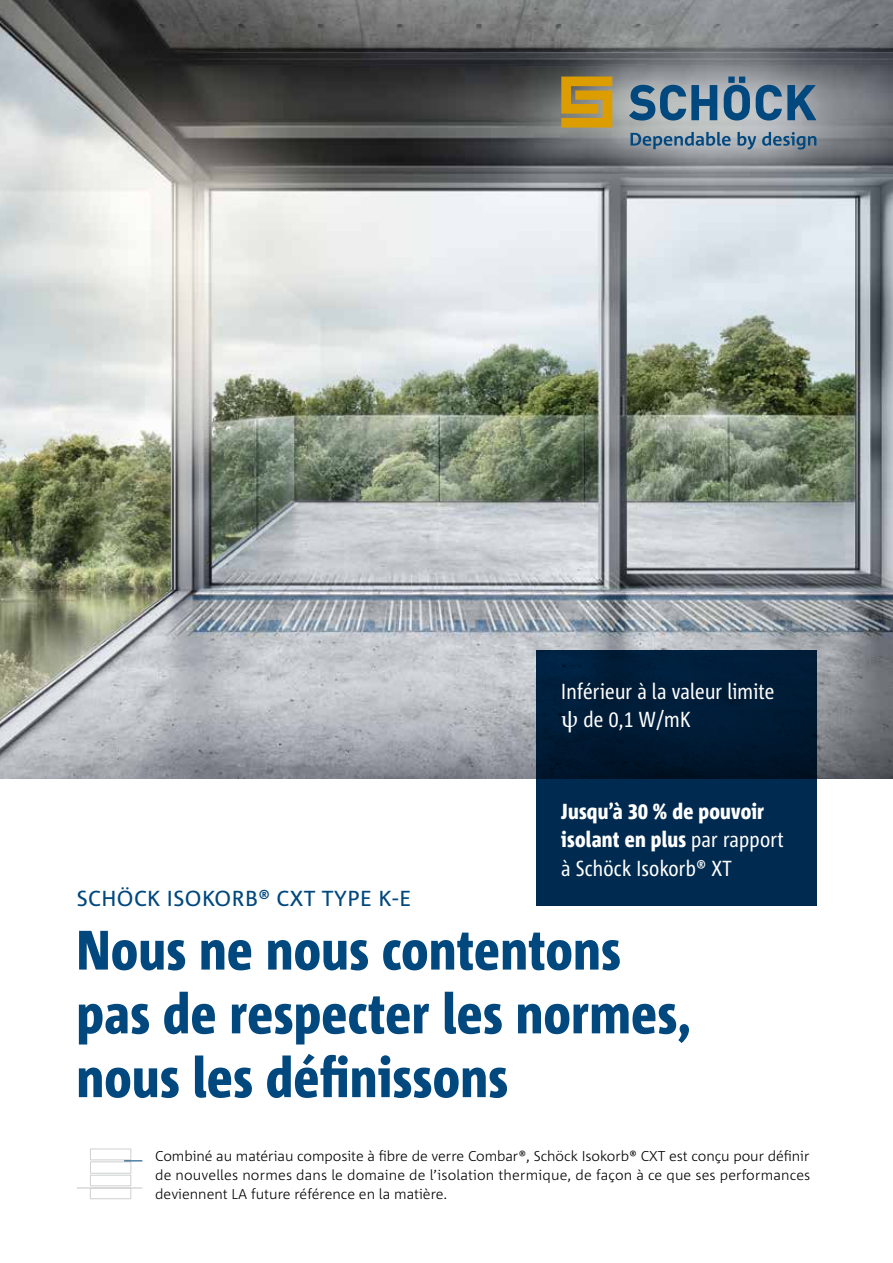
<style>
.page{position:relative;width:893px;height:1263px;background:#fff}
.page>*{position:absolute;margin:0;border:0;box-sizing:border-box;transform-origin:0 0}
.t1{font:800 condensed 55.5px/63.8px "Corpid Schoeck";letter-spacing:.01em;color:#00487e}
.t2{font:800 condensed 21.75px/28.5px "Corpid Schoeck";letter-spacing:.01em;color:#fff}
.t3{font:condensed 21.75px/28.5px "Corpid Schoeck";letter-spacing:.01em;color:#fff}
.t4{font:21.75px "Corpid Schoeck";letter-spacing:.02em;color:#00487e}
.t5{font:300 14.25px/19.2px "Corpid Schoeck";color:#000;text-align:justify}
.s1{font-weight:400}
</style>
<div class="page">
<hr style="left:77px;top:1187px;width:65px;height:1px;background:#cfd0d0">
<svg style="left:89px;top:1148px;width:53px;height:51px"></svg>
<img style="left:0;top:0;width:893px;height:778px">
<svg style="left:536px;top:651px;width:280px;height:255px;background:#002241"></svg>
<svg style="left:629px;top:77px;width:187px;height:44px;background:#66859d"></svg>
<svg style="left:561px;top:77px;width:51px;height:51px;background:#c6971f"></svg>
<svg style="left:630px;top:132px;width:101px;height:17px;background:#758ea1"></svg>
<svg style="left:737px;top:132px;width:19px;height:17px"></svg>
<svg style="left:762px;top:132px;width:54px;height:17px"></svg>
<h2 class="t3" style="left:561px;top:677px;width:215px">Inférieur à la valeur limite ψ de 0,1 W/mK</h2>
<h2 class="t4" style="left:77px;top:884px;width:336px">SCHÖCK ISOKORB® CXT TYPE K-E</h2>
<h2 class="t2" style="left:561px;top:797px;width:224px">Jusqu’à 30 % de pouvoir isolant en plus <span class="s1">par rapport à Schöck Isokorb® XT</span></h2>
<h1 class="t1" style="left:77px;top:917px;width:616px">Nous ne nous contentons pas de respecter les normes, nous les définissons</h1>
<p class="t5" style="left:155px;top:1146px;width:657px">Combiné au matériau composite à fibre de verre Combar®, Schöck Isokorb® CXT est conçu pour définir de nouvelles normes dans le domaine de l’isolation thermique, de façon à ce que ses performances deviennent LA future référence en la matière.</p>
</div>
